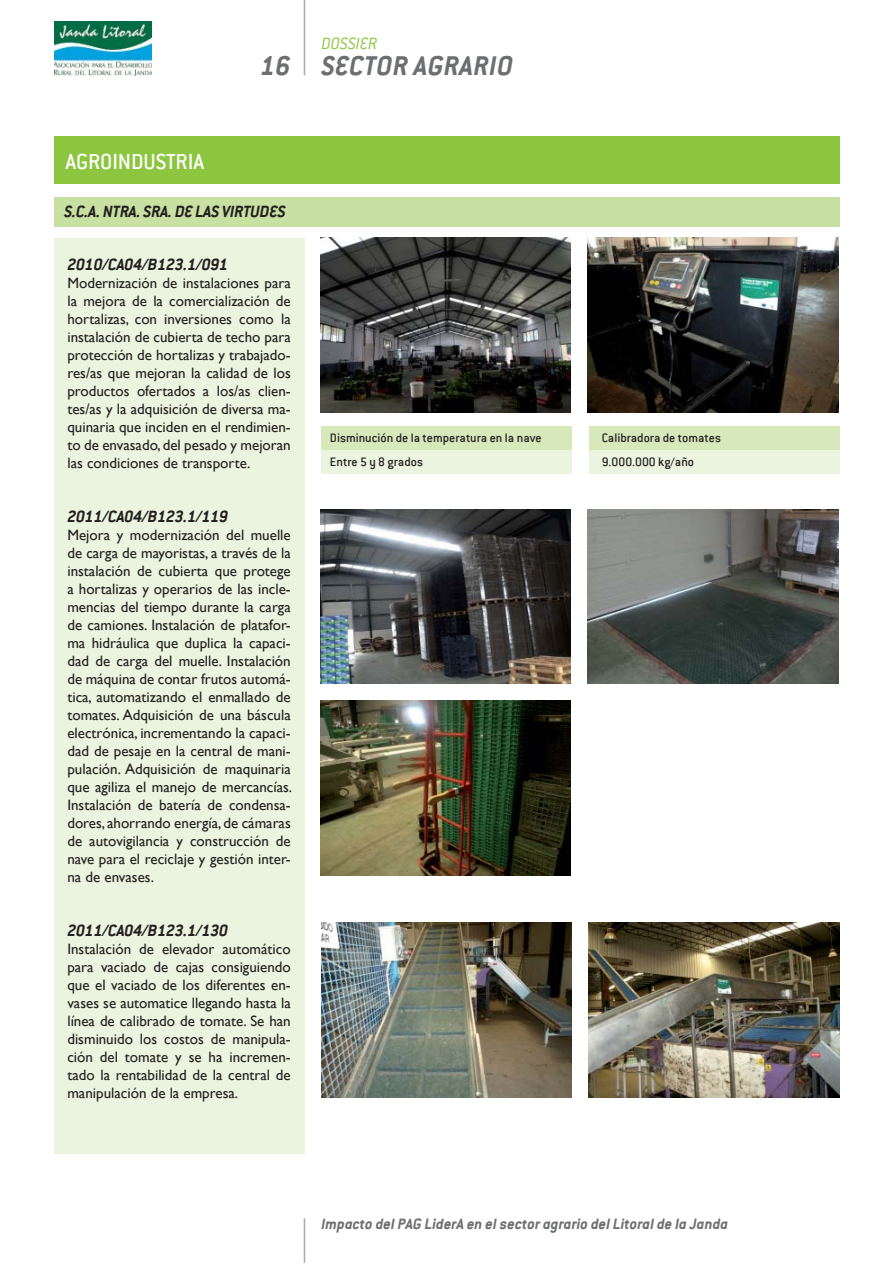
<style>
.page{position:relative;width:893px;height:1263px;background:#fff}
.page>*{position:absolute;margin:0;border:0;box-sizing:border-box;transform-origin:0 0}
.t1{font:italic 700 30px "Conduit ITC";letter-spacing:.015em;color:#6d6e70}
.t2{font:500 24px "Conduit ITC";letter-spacing:-.005em;color:#fff}
.t3{font:italic 700 18px "Conduit ITC";letter-spacing:-.015em;color:#231f20}
.t4{font:italic 300 18px "Conduit ITC";color:#8cc63f}
.t5{font:italic 700 16.5px "Conduit ITC";color:#6d6e70}
.t6{font:15px/18px "Gill Sans";color:#231f20;text-align:justify}
.t7{font:500 13.5px/24px "Conduit ITC";color:#231f20}
</style>
<div class="page">
<img style="left:54px;top:21px;width:98px;height:54px">
<hr style="left:304px;top:0;width:1px;height:75px;background:#a7a9ac">
<hr style="left:304px;top:1218px;width:1px;height:45px;background:#a7a9ac">
<div style="left:54px;top:136px;width:785px;height:47px;background:#8cc63f"></div>
<div style="left:321px;top:441px;width:251px;height:33px;background:#ebf4de"></div>
<div style="left:589px;top:441px;width:250px;height:33px;background:#ebf4de"></div>
<div style="left:321px;top:427px;width:250px;height:23px;background:#d7e9bb"></div>
<div style="left:589px;top:427px;width:250px;height:23px;background:#d7e9bb"></div>
<div style="left:54px;top:197px;width:785px;height:30px;background:#c8e1a3"></div>
<img style="left:320px;top:238px;width:251px;height:174px">
<img style="left:321px;top:922px;width:251px;height:175px">
<img style="left:320px;top:509px;width:251px;height:175px">
<img style="left:320px;top:701px;width:251px;height:174px">
<img style="left:588px;top:238px;width:250px;height:174px">
<img style="left:589px;top:922px;width:250px;height:175px">
<img style="left:588px;top:509px;width:250px;height:175px">
<div style="left:54px;top:238px;width:250px;height:915px;background:#ebf4de"></div>
<h1 class="t1" style="left:260px;top:53px;width:32px">16</h1>
<p class="t4" style="left:321px;top:35px;width:57px">DOSSIER</p>
<h1 class="t1" style="left:322px;top:53px;width:193px">SECTOR AGRARIO</h1>
<h2 class="t2" style="left:65px;top:151px;width:140px">AGROINDUSTRIA</h2>
<p class="t3" style="left:64px;top:203px;width:223px">S.C.A. NTRA. SRA. DE LAS VIRTUDES</p>
<p class="t3" style="left:67px;top:256px;width:162px">2010/CA04/B123.1/091</p>
<p class="t6" style="left:67px;top:274px;width:225px">Modernización de instalaciones para la mejora de la comercialización de hortalizas, con inversiones como la instalación de cubierta de techo para protección de hortalizas y trabajado&shy;res/as que mejoran la calidad de los productos ofertados a los/as clien&shy;tes/as y la adquisición de diversa ma&shy;quinaria que inciden en el rendimien&shy;to de envasado, del pesado y mejoran las condiciones de transporte.</p>
<p class="t3" style="left:67px;top:508px;width:162px">2011/CA04/B123.1/119</p>
<p class="t6" style="left:67px;top:526px;width:226px">Mejora y modernización del muelle de carga de mayoristas, a través de la instalación de cubierta que protege a hortalizas y operarios de las incle&shy;mencias del tiempo durante la carga de camiones. Instalación de platafor&shy;ma hidráulica que duplica la capaci&shy;dad de carga del muelle. Instalación de máquina de contar frutos automá&shy;tica, automatizando el enmallado de tomates. Adquisición de una báscula electrónica, incrementando la capaci&shy;dad de pesaje en la central de mani&shy;pulación. Adquisición de maquinaria que agiliza el manejo de mercancías.<br>Instalación de batería de condensa&shy;dores, ahorrando energía, de cámaras de autovigilancia y construcción de nave para el reciclaje y gestión inter&shy;na de envases.</p>
<p class="t3" style="left:67px;top:922px;width:162px">2011/CA04/B123.1/130</p>
<p class="t6" style="left:67px;top:940px;width:225px">Instalación de elevador automático para vaciado de cajas consiguiendo que el vaciado de los diferentes en&shy;vases se automatice llegando hasta la línea de calibrado de tomate. Se han disminuido los costos de manipula&shy;ción del tomate y se ha incremen&shy;tado la rentabilidad de la central de manipulación de la empresa.</p>
<p class="t7" style="left:330px;top:426px;width:213px">Disminución de la temperatura en la nave<br>Entre 5 y 8 grados</p>
<p class="t7" style="left:601px;top:426px;width:121px">Calibradora de tomates<br>9.000.000 kg/año</p>
<p class="t5" style="left:321px;top:1216px;width:408px">Impacto del PAG LiderA en el sector agrario del Litoral de la Janda</p>
</div>
